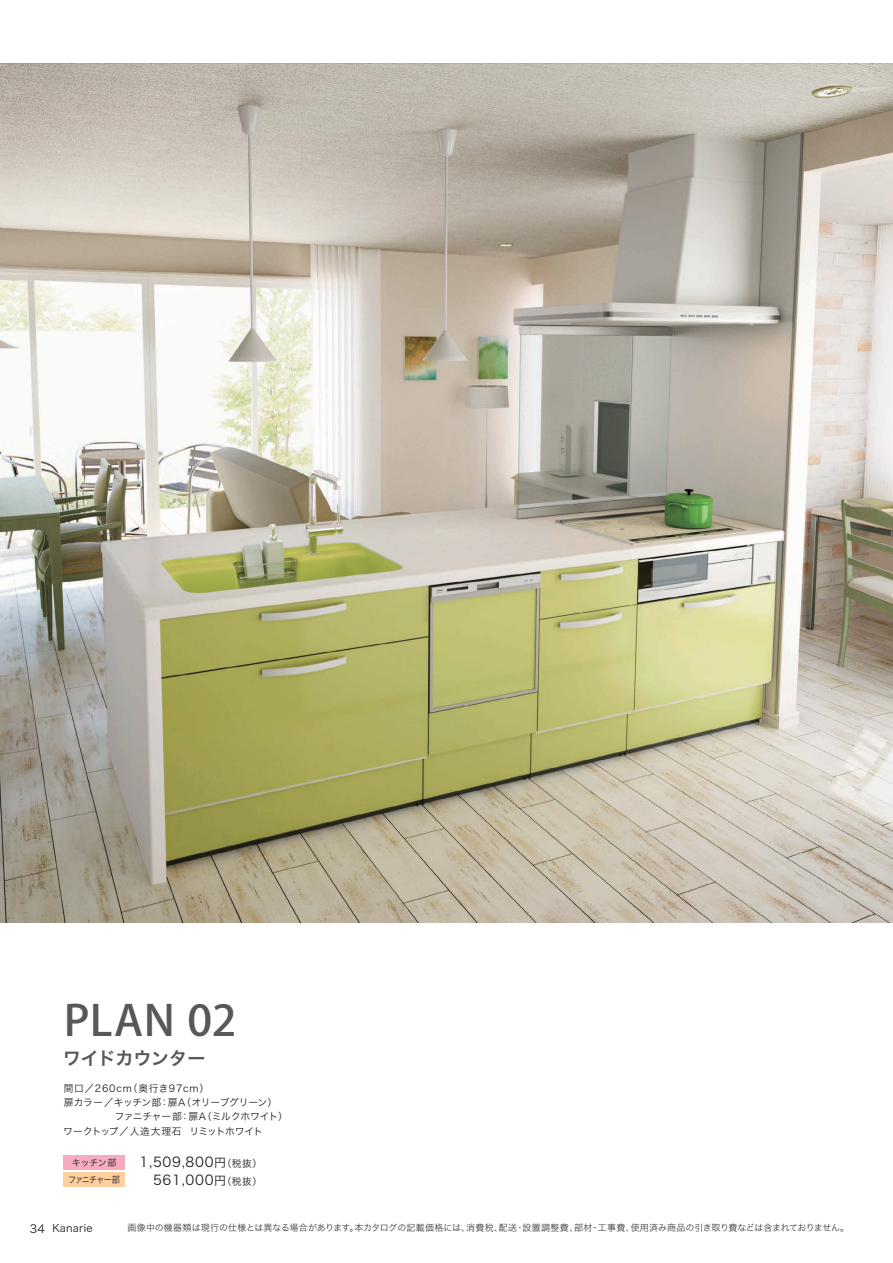
<style>
.page{position:relative;width:893px;height:1263px;background:#fff}
.page>*{position:absolute;margin:0;border:0;box-sizing:border-box;transform-origin:0 0}
.t1{font:500 42px "Koz Go Pro";letter-spacing:.005em;color:#57585a;scale:1.05 1}
.t2{font:18px "Hira Kaku Pro W6";color:#57585a}
.t3{font:13.5px/18px "Hira Kaku Pro W3";letter-spacing:.05em;color:#231f20;text-align:right}
.t4{font:10.5px "Hira Kaku Pro W3";letter-spacing:.02em;color:#231f20}
.t5{font:9.75px "Hira Kaku Pro W3";letter-spacing:-.015em;color:#231f20}
.t6{font:9.75px "Hira Kaku Pro W3";letter-spacing:.08em;color:#231f20}
.t7{font:9px "Hira Kaku Std W2";letter-spacing:.005em;color:#231f20}
.t8{font:9px/17.5px "Hira Kaku Pro W3";letter-spacing:-.07em;color:#231f20;text-align:center}
.s1{font-size:12px}
.s2{font-size:9.75px}
.s3{font-size:11.25px}
</style>
<div class="page">
<img style="left:0;top:64px;width:893px;height:859px">
<div style="left:64px;top:1154px;width:61px;height:15px;background:#f6acc0"></div>
<div style="left:64px;top:1172px;width:61px;height:15px;background:#fdd09e"></div>
<p class="t1" style="left:64px;top:994px;width:166px">PLAN 02</p>
<p class="t2" style="left:63px;top:1042px;width:144px">ワイドカウンター</p>
<p class="t6" style="left:64px;top:1079px;width:147px">間口／260cm（奥行き97cm）</p>
<p class="t5" style="left:64px;top:1094px;width:221px">扉カラー／キッチン部：扉A（オリーブグリーン）　</p>
<p class="t5" style="left:115px;top:1108px;width:175px">ファニチャー部：扉A（ミルクホワイト）</p>
<p class="t5" style="left:63px;top:1122px;width:201px">ワークトップ／人造大理石 リミットホワイト</p>
<p class="t3" style="left:140px;top:1152px;width:124px">1,509,800<span class="s1">円</span><span class="s2">（税抜）<br></span>561,000<span class="s1">円</span><span class="s2">（税抜）</span></p>
<p class="t8" style="left:68px;top:1153px;width:53px">キッチン部ファニチャー部</p>
<p class="t4" style="left:30px;top:1219px;width:64px"><span class="s3">34</span> Kanarie</p>
<p class="t7" style="left:128px;top:1221px;width:723px">画像中の機器類は現行の仕様とは異なる場合があります。本カタログの記載価格には、消費税、配送・設置調整費、部材・工事費、使用済み商品の引き取り費などは含まれておりません。</p>
</div>
